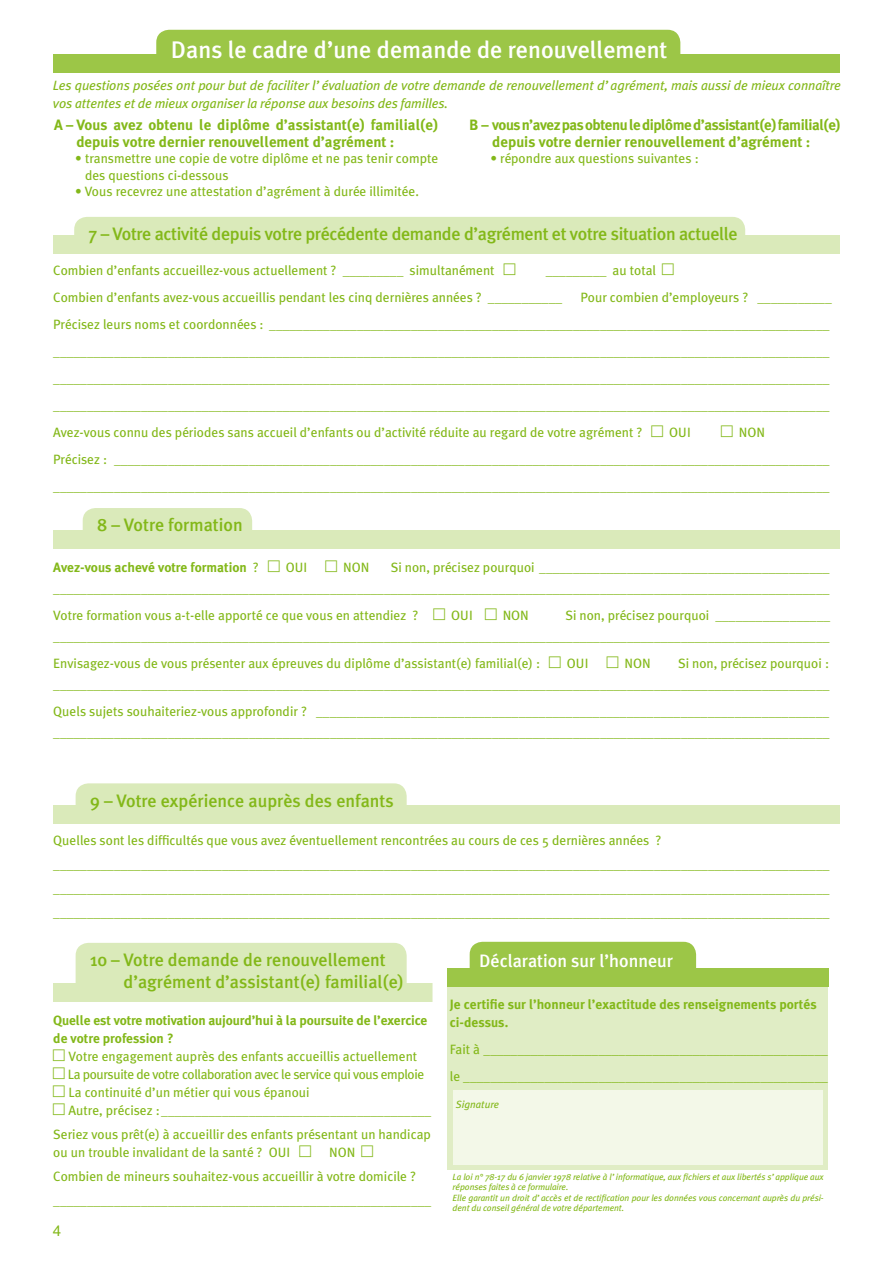
<style>
.page{position:relative;width:893px;height:1263px;background:#fff}
.page>*{position:absolute;margin:0;border:0;box-sizing:border-box;transform-origin:0 0}
.t1{font:500 24px "Meta Plus";color:#fff}
.t2{font:500 18px/21.6px "Meta Plus";color:#83b819}
.t3{font:500 18px "Meta Plus";letter-spacing:-.02em;color:#83b819}
.t4{font:500 18px "Meta Plus";color:#fff}
.t5{font:700 15px/16.5px "Meta Plus";letter-spacing:-.02em;color:#83b819;text-align:center}
.t6{font:700 15px/16.5px "Meta Plus";color:#83b819}
.t7{font:15px "Helvetica";color:#83b819}
.t8{font:13.5px/27px "Meta Plus";color:#83b819}
.t9{font:italic 13.5px/18px "Meta Plus";letter-spacing:-.01em;color:#83b819}
.t10{font:700 13.5px/18px "Meta Plus";color:#83b819}
.t11{font:italic 10.5px "Meta Plus";color:#83b819}
.t12{font:italic 9px/10.5px "Meta Plus";letter-spacing:-.01em;color:#83b819}
.s1{font-family:"Casesaremplir";font-size:15px}
.s2{font-weight:400}
.s3{font-family:"Casesaremplir";font-weight:400;font-size:15px}
.s4{font-weight:700}
</style>
<div class="page">
<div style="left:447px;top:973px;width:381px;height:197px;background:#e0edc5"></div>
<div style="left:453px;top:1090px;width:370px;height:75px;background:#f3f8e8"></div>
<div style="left:156px;top:30px;width:524px;height:41px;background:#9cc647;border-radius:13px"></div>
<div style="left:53px;top:55px;width:787px;height:18px;background:#9cc647"></div>
<div style="left:53px;top:235px;width:787px;height:18px;background:#daeaba"></div>
<div style="left:74px;top:217px;width:671px;height:33px;background:#daeaba;border-radius:13px"></div>
<div style="left:53px;top:530px;width:787px;height:18px;background:#daeaba"></div>
<div style="left:83px;top:508px;width:169px;height:35px;background:#daeaba;border-radius:13px"></div>
<div style="left:53px;top:806px;width:787px;height:18px;background:#daeaba"></div>
<div style="left:76px;top:783px;width:331px;height:36px;background:#daeaba;border-radius:13px"></div>
<div style="left:53px;top:983px;width:381px;height:18px;background:#daeaba"></div>
<div style="left:76px;top:943px;width:331px;height:53px;background:#daeaba;border-radius:13px"></div>
<div style="left:470px;top:942px;width:226px;height:38px;background:#9cc647;border-radius:13px"></div>
<div style="left:432px;top:952px;width:11px;height:107px;background:#fff"></div>
<div style="left:447px;top:968px;width:381px;height:18px;background:#9cc647"></div>
<h1 class="t1" style="left:171px;top:36px;width:498px">Dans le cadre d’une demande de renouvellement</h1>
<p class="t9" style="left:53px;top:77px;width:789px">Les questions posées ont pour but de faciliter l’évaluation de votre demande de renouvellement d’agrément, mais aussi de mieux connaître vos attentes et de mieux organiser la réponse aux besoins des familles.</p>
<p class="t6" style="left:76px;top:116px;width:363px;text-indent:-22px">A – Vous avez obtenu le diplôme d’assistant(e) familial(e) depuis votre dernier renouvellement d’agrément :</p>
<p class="t8" style="left:85px;top:150px;width:355px;line-height:16.5px;text-indent:-10px">• transmettre une copie de votre diplôme et ne pas tenir compte des questions ci-dessous</p>
<p class="t8" style="left:75px;top:178px;width:345px">• Vous recevrez une attestation d’agrément à durée illimitée.</p>
<p class="t5" style="left:469px;top:116px;width:373px">B – vous n’avez pas obtenu le diplôme d’assistant(e) familial(e) depuis votre dernier renouvellement d’agrément :</p>
<p class="t8" style="left:490px;top:145px;width:210px">• répondre aux questions suivantes :</p>
<h2 class="t3" style="left:89px;top:224px;width:650px">7 – Votre activité depuis votre précédente demande d’agrément et votre situation actuelle</h2>
<p class="t8" style="left:53px;top:257px;width:464px">Combien d’enfants accueillez-vous actuellement ? _________ simultanément <span class="s1">O</span></p>
<p class="t8" style="left:53px;top:257px;width:622px;text-indent:492px">_________ au total <span class="s1">O<br></span>Combien d’enfants avez-vous accueillis pendant les cinq dernières années ? ___________</p>
<p class="t8" style="left:53px;top:284px;width:780px;text-indent:527px">Pour combien d’employeurs ? ___________ Précisez leurs noms et coordonnées : ___________________________________________________________________________________ ___________________________________________________________________________________________________________________ ___________________________________________________________________________________________________________________ ___________________________________________________________________________________________________________________ Avez-vous connu des périodes sans accueil d’enfants ou d’activité réduite au regard de votre agrément ? <span class="s1">O</span> OUI</p>
<p class="t8" style="left:53px;top:419px;width:778px;text-indent:668px"><span class="s1">O</span> NON<br>Précisez : __________________________________________________________________________________________________________ ___________________________________________________________________________________________________________________</p>
<h2 class="t2" style="left:97px;top:514px;width:147px">8 – Votre formation</h2>
<p class="t10" style="left:53px;top:558px;width:318px">Avez-vous achevé votre formation <span class="s2">?</span> <span class="s3">O</span> <span class="s2">OUI</span> <span class="s3">O</span> <span class="s2">NON</span></p>
<p class="t8" style="left:53px;top:556px;width:778px;line-height:21px;text-align:right">Si non, précisez pourquoi ___________________________________________ ___________________________________________________________________________________________________________________</p>
<p class="t8" style="left:53px;top:601px;width:477px">Votre formation vous a-t-elle apporté ce que vous en attendiez ? <span class="s1">O</span> OUI <span class="s1">O</span> NON</p>
<p class="t8" style="left:53px;top:604px;width:778px;line-height:21px;text-align:right">Si non, précisez pourquoi _________________ ___________________________________________________________________________________________________________________</p>
<p class="t8" style="left:53px;top:649px;width:599px">Envisagez-vous de vous présenter aux épreuves du diplôme d’assistant(e) familial(e) : <span class="s1">O</span> OUI <span class="s1">O</span> NON</p>
<p class="t8" style="left:53px;top:652px;width:778px;line-height:21px;text-align:right">Si non, précisez pourquoi : ___________________________________________________________________________________________________________________</p>
<p class="t8" style="left:53px;top:700px;width:778px;line-height:21px">Quels sujets souhaiteriez-vous approfondir ? ____________________________________________________________________________ ___________________________________________________________________________________________________________________</p>
<h2 class="t2" style="left:90px;top:789px;width:305px">9 – Votre expérience auprès des enfants</h2>
<p class="t8" style="left:53px;top:828px;width:778px;line-height:24px">Quelles sont les difficultés que vous avez éventuellement rencontrées au cours de ces 5 dernières années ? ___________________________________________________________________________________________________________________ ___________________________________________________________________________________________________________________ ___________________________________________________________________________________________________________________</p>
<h2 class="t2" style="left:123px;top:949px;width:282px;text-indent:-33px">10 – Votre demande de renouvellement d’agrément d’assistant(e) familial(e)</h2>
<p class="t8" style="left:53px;top:1011px;width:380px;line-height:18px"><span class="s4">Quelle est votre motivation aujourd’hui à la poursuite de l’exercice de votre profession ?<br></span><span class="s1">O</span> Votre engagement auprès des enfants accueillis actuellement <span class="s1">O</span> La poursuite de votre collaboration avec le service qui vous emploie <span class="s1">O</span> La continuité d’un métier qui vous épanoui<br><span class="s1">O</span> Autre, précisez :________________________________________</p>
<p class="t8" style="left:53px;top:1125px;width:379px;line-height:18px">Seriez vous prêt(e) à accueillir des enfants présentant un handicap ou un trouble invalidant de la santé ? OUI <span class="s1">O</span></p>
<p class="t8" style="left:53px;top:1140px;width:379px;line-height:24px;text-indent:276px">NON <span class="s1">O<br></span>Combien de mineurs souhaitez-vous accueillir à votre domicile ? ________________________________________________________</p>
<p class="t7" style="left:53px;top:1222px;width:10px">4</p>
<h2 class="t4" style="left:479px;top:950px;width:195px">Déclaration sur l’honneur</h2>
<p class="t10" style="left:450px;top:995px;width:368px">Je certifie sur l’honneur l’exactitude des renseignements portés ci-dessus.</p>
<p class="t8" style="left:450px;top:1036px;width:379px">Fait à ___________________________________________________ le ______________________________________________________</p>
<p class="t11" style="left:456px;top:1098px;width:45px">Signature</p>
<p class="t12" style="left:453px;top:1171px;width:372px">La loi n° 78-17 du 6 janvier 1978 relative à l’informatique, aux fichiers et aux libertés s’applique aux réponses faites à ce formulaire.<br>Elle garantit un droit d’accès et de rectification pour les données vous concernant auprès du prési&shy;dent du conseil général de votre département.</p>
</div>
